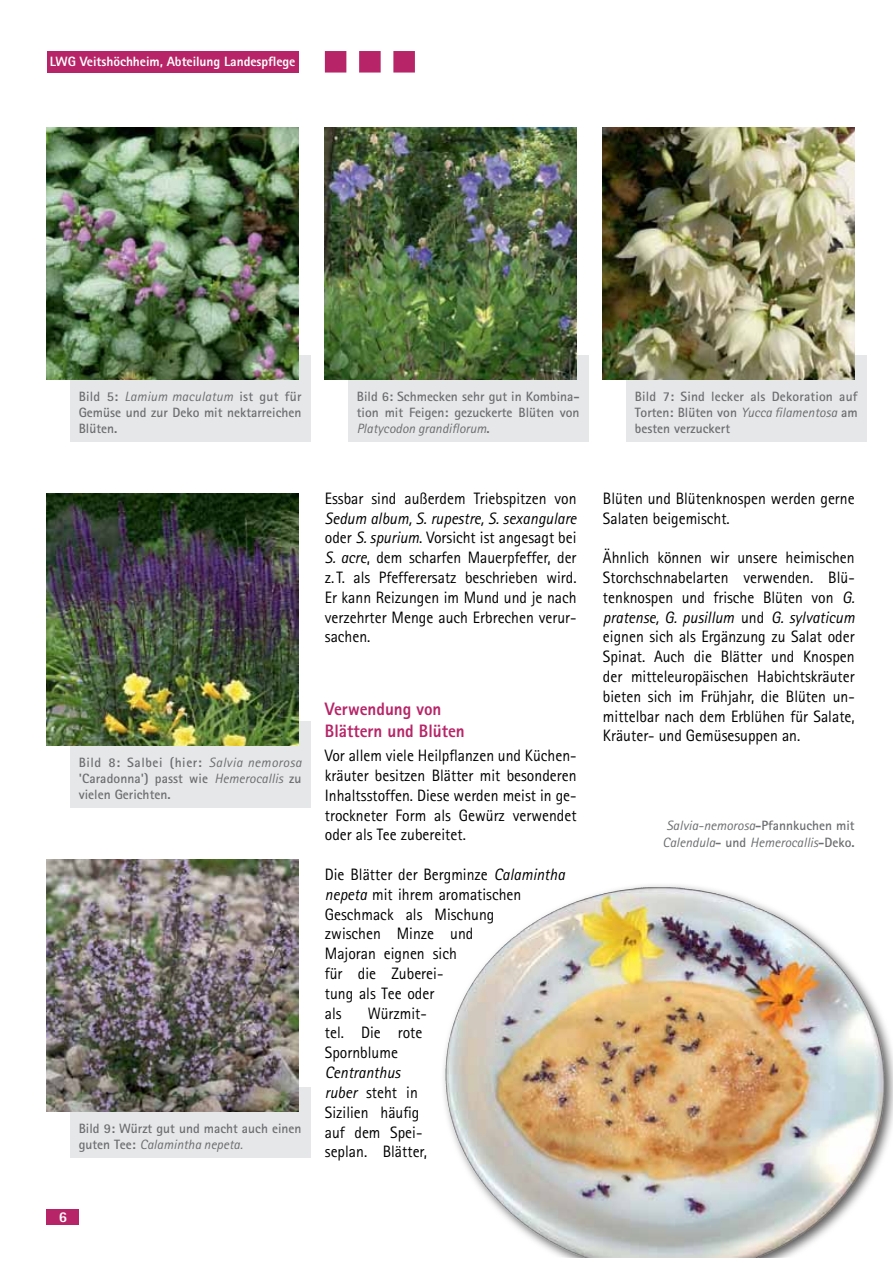
<style>
.page{position:relative;width:893px;height:1263px;background:#fff}
.page>*{position:absolute;margin:0;border:0;box-sizing:border-box;transform-origin:0 0}
.Subline_12{font:800 18px/21.6px "Rotis Sans Serif";color:#b72467;scale:.95 1}
.Fließtext{font:16.5px/19.8px "Rotis Sans Serif";color:#000;text-align:justify;scale:.95 1}
.t1{font:800 15px "Rotis Sans Serif";color:#fff}
.Bildunterzeile{font:700 13.5px/16.2px "Rotis Sans Serif";color:#6d6e71;text-align:justify}
.Bildunterzeile-2{font:italic 13.5px/16.2px "Rotis Sans Serif";color:#6d6e71}
.t2{font:800 13.5px "Rotis Sans Serif";letter-spacing:-.005em;color:#fff}
.s1{font-weight:400;font-style:italic}
.s2{font-style:italic}
.s3{font-weight:700;font-style:normal}
</style>
<div class="page">
<div style="left:70px;top:355px;width:240px;height:87px;background:#e6e7e8"></div>
<img style="left:47px;top:128px;width:251px;height:251px">
<div style="left:348px;top:355px;width:240px;height:87px;background:#e6e7e8"></div>
<img style="left:325px;top:128px;width:252px;height:251px">
<div style="left:626px;top:355px;width:240px;height:87px;background:#e6e7e8"></div>
<img style="left:603px;top:128px;width:252px;height:251px">
<div style="left:70px;top:721px;width:240px;height:87px;background:#e6e7e8"></div>
<img style="left:47px;top:494px;width:251px;height:251px">
<div style="left:70px;top:1087px;width:240px;height:71px;background:#e6e7e8"></div>
<img style="left:47px;top:860px;width:251px;height:251px">
<img style="left:443px;top:885px;width:450px;height:372px">
<div style="left:47px;top:51px;width:251px;height:22px;background:#b72467"></div>
<div style="left:47px;top:1209px;width:32px;height:16px;background:#b72467"></div>
<div style="left:325px;top:51px;width:21px;height:22px;background:#b72467"></div>
<div style="left:359px;top:51px;width:22px;height:22px;background:#b72467;border:3px solid #b72467"></div>
<div style="left:393px;top:51px;width:22px;height:22px;background:#b72467;border:3px solid #b72467"></div>
<p class="t2" style="left:50px;top:53px;width:247px">LWG Veitshöchheim, Abteilung Landespflege</p>
<p class="Bildunterzeile" style="left:79px;top:388px;width:224px">Bild 5: <span class="s1">Lamium maculatum</span> ist gut für Gemüse und zur Deko mit nektarreichen Blüten.</p>
<p class="Bildunterzeile" style="left:357px;top:388px;width:224px">Bild 6: Schmecken sehr gut in Kombina&shy;tion mit Feigen: gezuckerte Blüten von <span class="s1">Platycodon grandiflorum</span>.</p>
<p class="Bildunterzeile" style="left:635px;top:388px;width:224px">Bild 7: Sind lecker als Dekoration auf Torten: Blüten von <span class="s1">Yucca filamentosa</span> am besten verzuckert</p>
<p class="Fließtext" style="left:325px;top:488px;width:266px">Essbar sind außerdem Triebspitzen von <span class="s2">Sedum album, S. rupestre, S. sexangulare </span>oder <span class="s2">S. spurium</span>. Vorsicht ist angesagt bei <span class="s2">S. acre</span>, dem scharfen Mauerpfeffer, der z. T. als Pfefferersatz beschrieben wird.<br>Er kann Reizungen im Mund und je nach verzehrter Menge auch Erbrechen verur&shy;sachen.</p>
<p class="Bildunterzeile" style="left:79px;top:754px;width:224px">Bild 8: Salbei (hier: <span class="s1">Salvia nemorosa </span>'Caradonna') passt wie <span class="s1">Hemerocallis</span> zu vielen Gerichten.</p>
<p class="Bildunterzeile" style="left:79px;top:1120px;width:224px">Bild 9: Würzt gut und macht auch einen guten Tee: <span class="s1">Calamintha nepeta.</span></p>
<p class="t1" style="left:59px;top:1207px;width:10px">6</p>
<p class="Subline_12" style="left:325px;top:698px;width:149px">Verwendung von<br>Blättern und Blüten</p>
<p class="Fließtext" style="left:325px;top:746px;width:266px">Vor allem viele Heilpflanzen und Küchen&shy;kräuter besitzen Blätter mit besonderen Inhaltsstoffen. Diese werden meist in ge&shy;trockneter Form als Gewürz verwendet oder als Tee zubereitet.</p>
<p class="Fließtext" style="left:325px;top:864px;width:254px;text-align:left">Die Blätter der Bergminze <span class="s2">Calamintha nepeta</span> mit ihrem aromatischen<br>Geschmack als Mischung<br>zwischen Minze und<br>Majoran eignen sich<br>für die Zuberei-<br>tung als Tee oder<br>als</p>
<p class="Fließtext" style="left:325px;top:1003px;width:109px;text-align:left;text-indent:43px">Würzmit&shy;tel. Die rote<br>Spornblume<br><span class="s2">Centranthus ruber</span> steht in<br>Sizilien häufig auf dem Spei&shy;seplan. Blätter,</p>
<p class="Fließtext" style="left:603px;top:488px;width:266px">Blüten und Blütenknospen werden gerne<br>Salaten beigemischt.</p>
<p class="Fließtext" style="left:603px;top:548px;width:266px">Ähnlich können wir unsere heimischen Storchschnabelarten verwenden. Blü&shy;tenknospen und frische Blüten von <span class="s2">G. pratense, G. pusillum</span> und <span class="s2">G. sylvaticum </span>eignen sich als Ergänzung zu Salat oder Spinat. Auch die Blätter und Knospen der mitteleuropäischen Habichtskräuter bieten sich im Frühjahr, die Blüten un&shy;mittelbar nach dem Erblühen für Salate, Kräuter- und Gemüsesuppen an.</p>
<p class="Bildunterzeile-2" style="left:662px;top:818px;width:194px">Salvia-nemorosa<span class="s3">-Pfannkuchen mit<br></span>Calendula<span class="s3">- und</span> Hemerocallis<span class="s3">-Deko.</span></p>
</div>
